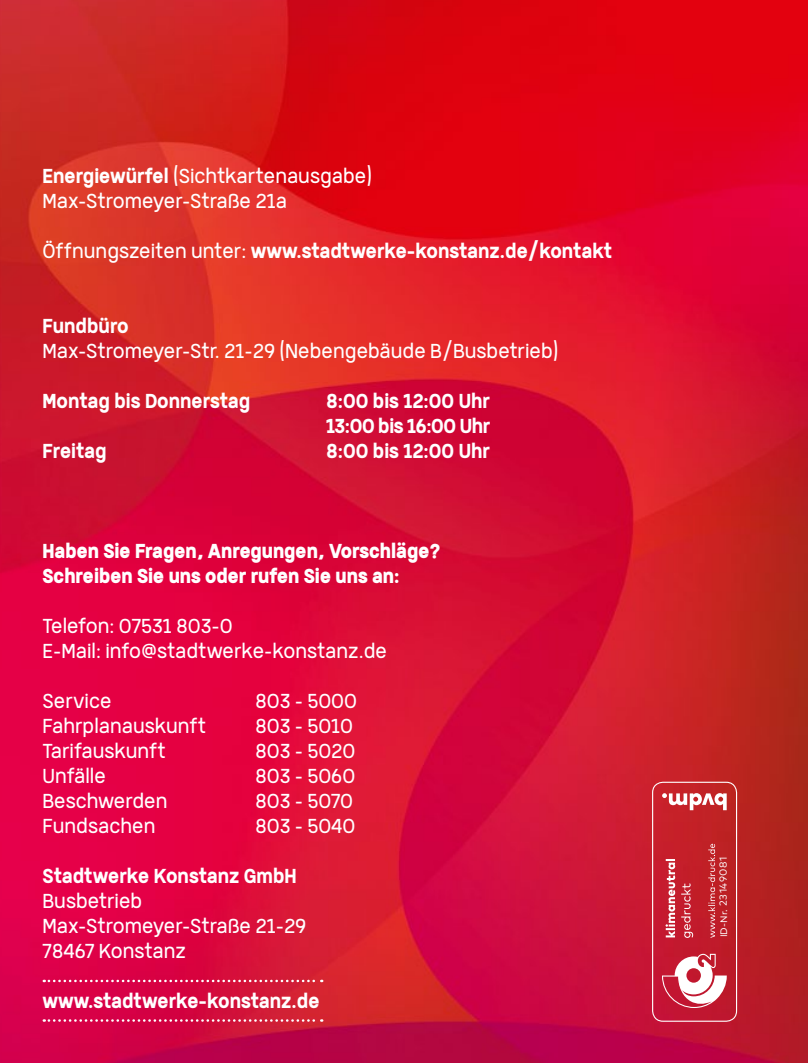
<style>
.page{position:relative;width:808px;height:1063px;background:#fff}
.page>*{position:absolute;margin:0;border:0;box-sizing:border-box;transform-origin:0 0}
.Text-neg{font:300 20px "Germalt";color:#fff}
.Text-neg-2{font:700 20px "Germalt";color:#fff}
.Text-neg-3{font:900 20px/25px "Germalt";color:#fff}
.Text-neg-4{font:700 20px/25px "Germalt";letter-spacing:-.02em;color:#fff}
.t1{font:10.25px "Mark Pro";letter-spacing:.05em;color:#fff}
.s1{font-weight:700}
.s2{font-weight:300}
.s3{font-family:"Mark OT";font-size:9.5px}
</style>
<div class="page">
<img style="left:0;top:0;width:808px;height:1063px">
<svg style="left:652px;top:782px;width:85px;height:240px;background:#cc4450"></svg>
<svg style="left:44px;top:980px;width:278px;height:2px"></svg>
<svg style="left:44px;top:1019px;width:278px;height:3px"></svg>
<p class="Text-neg" style="left:43px;top:164px;width:331px"><span class="s1">Energiewürfel</span> (Sichtkartenausgabe)</p>
<p class="Text-neg" style="left:43px;top:189px;width:246px">Max-Stromeyer-Straße 21a</p>
<p class="Text-neg-2" style="left:43px;top:239px;width:571px"><span class="s2">Öffnungszeiten unter:</span> www.stadtwerke-konstanz.de/kontakt</p>
<p class="Text-neg-2" style="left:43px;top:314px;width:88px">Fundbüro</p>
<p class="Text-neg" style="left:43px;top:339px;width:518px">Max-Stromeyer-Str. 21-29 (Nebengebäude B/Busbetrieb)</p>
<p class="Text-neg-2" style="left:43px;top:389px;width:209px">Montag bis Donnerstag</p>
<p class="Text-neg-4" style="left:326px;top:388px;width:166px">8:00 bis 12:00 Uhr<br>13:00 bis 16:00 Uhr</p>
<p class="Text-neg-2" style="left:43px;top:439px;width:66px">Freitag</p>
<p class="Text-neg-2" style="left:326px;top:439px;width:165px">8:00 bis 12:00 Uhr</p>
<p class="Text-neg-3" style="left:43px;top:538px;width:399px">Haben Sie Fragen, Anregungen, Vorschläge?<br>Schreiben Sie uns oder rufen Sie uns an:</p>
<p class="Text-neg" style="left:43px;top:614px;width:192px">Telefon: 07531 803-0</p>
<p class="Text-neg" style="left:43px;top:639px;width:346px">E-Mail: info@stadtwerke-konstanz.de</p>
<p class="Text-neg" style="left:43px;top:689px;width:71px">Service</p>
<p class="Text-neg" style="left:255px;top:689px;width:103px">803 - 5000</p>
<p class="Text-neg" style="left:43px;top:714px;width:165px">Fahrplanauskunft</p>
<p class="Text-neg" style="left:255px;top:714px;width:100px">803 - 5010</p>
<p class="Text-neg" style="left:43px;top:739px;width:125px">Tarifauskunft</p>
<p class="Text-neg" style="left:255px;top:739px;width:102px">803 - 5020</p>
<p class="Text-neg" style="left:43px;top:764px;width:65px">Unfälle</p>
<p class="Text-neg" style="left:255px;top:764px;width:102px">803 - 5060</p>
<p class="Text-neg" style="left:43px;top:789px;width:126px">Beschwerden</p>
<p class="Text-neg" style="left:255px;top:789px;width:99px">803 - 5070</p>
<p class="Text-neg" style="left:43px;top:814px;width:114px">Fundsachen</p>
<p class="Text-neg" style="left:255px;top:814px;width:102px">803 - 5040</p>
<p class="Text-neg-2" style="left:43px;top:864px;width:256px">Stadtwerke Konstanz GmbH</p>
<p class="Text-neg" style="left:43px;top:889px;width:101px">Busbetrieb</p>
<p class="Text-neg" style="left:43px;top:914px;width:265px">Max-Stromeyer-Straße 21-29</p>
<p class="Text-neg" style="left:43px;top:939px;width:145px">78467 Konstanz</p>
<p class="Text-neg-2" style="left:43px;top:989px;width:278px">www.stadtwerke-konstanz.de</p>
<p class="t1" style="left:716px;top:937px;width:82px;rotate:-90deg"><span class="s3">ID-Nr.</span> 23149081</p>
</div>
